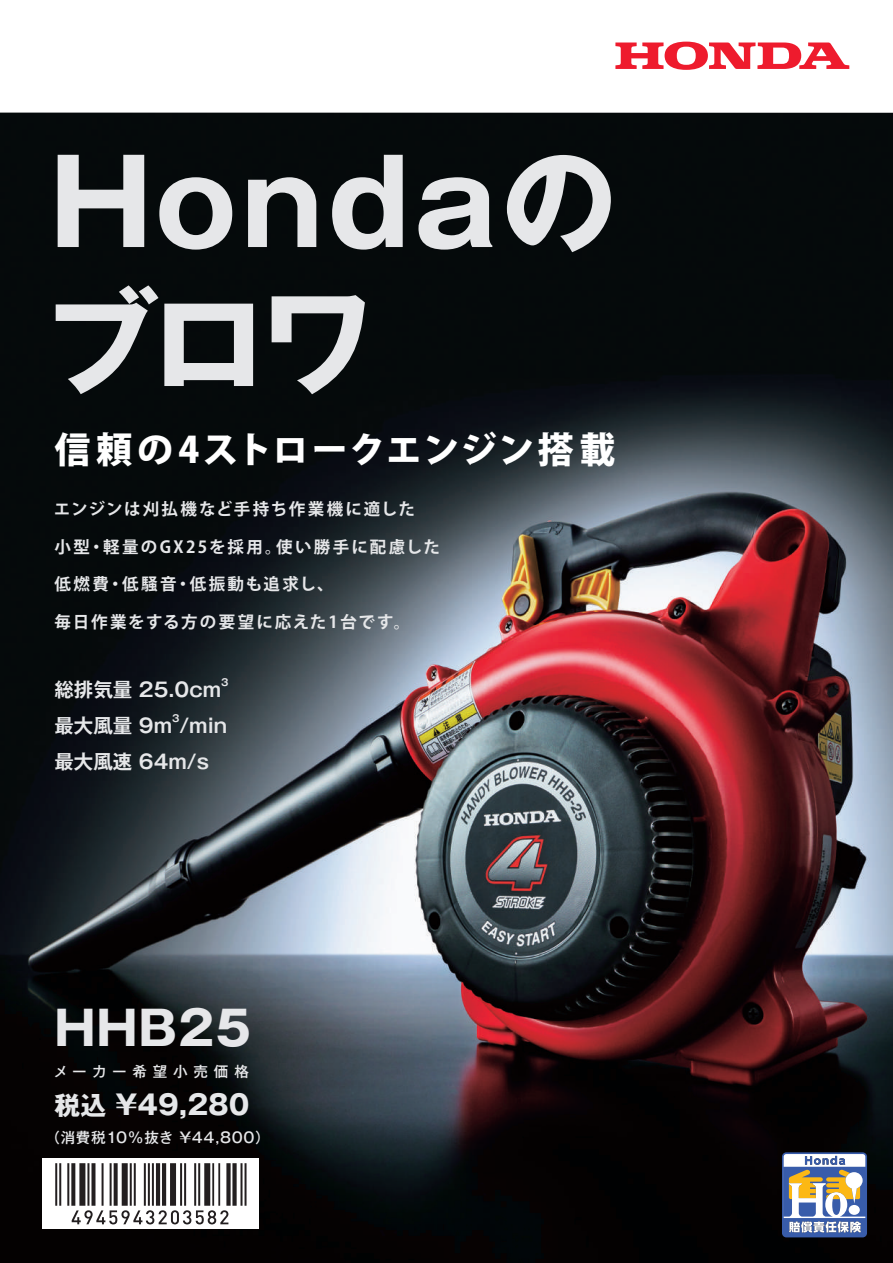
<style>
.page{position:relative;width:893px;height:1263px;background:#fff}
.page>*{position:absolute;margin:0;border:0;box-sizing:border-box;transform-origin:0 0}
.t1{font:700 117px "Gothic MB101 Pr 5";letter-spacing:.055em;color:#e6e7e9}
.t2{font:700 115.5px "Gothic MB101 Pr 5";color:#e6e7e9}
.t3{font:700 47.25px "Gothic MB101 Pr 5";letter-spacing:-.04em;color:#e6e7e9}
.t4{font:800 36px "Koz Go Pro";letter-spacing:.065em;color:#fff}
.t5{font:700 27.3px "Gothic MB101 Pr 5";color:#e6e7e9}
.t6{font:700 19.5px "Gothic MB101 Pr 5 De";color:#e6e7e9}
.t7{font:700 16.5px "Koz Go Pro";letter-spacing:.13em;color:#e6e7e9}
.t8{font:700 16.5px "Koz Go Pro";letter-spacing:.1em;color:#e6e7e9}
.t9{font:700 16.5px "Koz Go Pro";letter-spacing:.15em;color:#e6e7e9}
.t10{font:500 14.55px "Gothic MB101 Pr 5";letter-spacing:.04em;color:#e6e7e9}
.t11{font:500 14.55px "Gothic MB101 Pr 5";letter-spacing:.4em;color:#e6e7e9}
.t12{font:700 9.75px "Gothic MB101 Pr 5 De";color:#e6e7e9}
.s1{font-size:115.5px}
.s2{font-size:25.5px}
</style>
<div class="page">
<img style="left:0;top:113px;width:893px;height:1150px">
<div style="left:43px;top:1159px;width:216px;height:70px;background:#fff"></div>
<hr style="left:55px;top:1163px;width:2px;height:43px;background:#231f20">
<hr style="left:59px;top:1163px;width:2px;height:43px;background:#231f20">
<hr style="left:67px;top:1163px;width:2px;height:43px;background:#231f20">
<svg style="left:71px;top:1163px;width:4px;height:43px"></svg>
<div style="left:79px;top:1163px;width:6px;height:43px;background:#231f20"></div>
<hr style="left:87px;top:1163px;width:2px;height:43px;background:#231f20">
<svg style="left:91px;top:1163px;width:4px;height:43px"></svg>
<hr style="left:102px;top:1163px;width:2px;height:43px;background:#231f20">
<hr style="left:110px;top:1163px;width:2px;height:43px;background:#231f20">
<svg style="left:114px;top:1163px;width:4px;height:43px"></svg>
<div style="left:122px;top:1163px;width:6px;height:43px;background:#231f20"></div>
<hr style="left:130px;top:1163px;width:2px;height:43px;background:#231f20">
<hr style="left:134px;top:1163px;width:2px;height:43px;background:#231f20">
<hr style="left:144px;top:1163px;width:2px;height:43px;background:#231f20">
<hr style="left:148px;top:1163px;width:2px;height:43px;background:#231f20">
<hr style="left:152px;top:1163px;width:2px;height:43px;background:#231f20">
<hr style="left:156px;top:1163px;width:4px;height:43px;background:#231f20">
<hr style="left:162px;top:1163px;width:4px;height:43px;background:#231f20">
<div style="left:170px;top:1163px;width:6px;height:43px;background:#231f20"></div>
<hr style="left:180px;top:1163px;width:2px;height:43px;background:#231f20">
<hr style="left:184px;top:1163px;width:2px;height:43px;background:#231f20">
<hr style="left:194px;top:1163px;width:2px;height:43px;background:#231f20">
<hr style="left:198px;top:1163px;width:2px;height:43px;background:#231f20">
<div style="left:204px;top:1163px;width:6px;height:43px;background:#231f20"></div>
<hr style="left:212px;top:1163px;width:2px;height:43px;background:#231f20">
<hr style="left:218px;top:1163px;width:2px;height:43px;background:#231f20">
<div style="left:226px;top:1163px;width:5px;height:43px;background:#231f20"></div>
<div style="left:232px;top:1163px;width:5px;height:43px;background:#231f20"></div>
<hr style="left:240px;top:1163px;width:2px;height:43px;background:#231f20">
<hr style="left:245px;top:1163px;width:2px;height:43px;background:#231f20">
<svg style="left:72px;top:1210px;width:156px;height:14px"></svg>
<svg style="left:615px;top:42px;width:234px;height:28px"></svg>
<div style="left:782px;top:1152px;width:85px;height:85px;background:#385caa;border-radius:4px"></div>
<svg style="left:783px;top:1154px;width:83px;height:78px"></svg>
<h1 class="t1" style="left:50px;top:105px;width:568px">Honda<span class="s1">の</span></h1>
<h2 class="t2" style="left:43px;top:247px;width:333px">ブロワ</h2>
<h3 class="t4" style="left:54px;top:426px;width:563px">信頼の4ストロークエンジン搭載</h3>
<p class="t8" style="left:54px;top:498px;width:363px">エンジンは刈払機など手持ち作業機に適した</p>
<p class="t7" style="left:54px;top:536px;width:387px">小型・軽量のGX25を採用。使い勝手に配慮した</p>
<p class="t9" style="left:54px;top:573px;width:281px">低燃費・低騒音・低振動も追求し、</p>
<p class="t7" style="left:54px;top:611px;width:357px">毎日作業をする方の要望に応えた1台です。</p>
<p class="t6" style="left:54px;top:673px;width:168px">総排気量 25.0cm</p>
<p class="t12" style="left:221px;top:675px;width:9px">3</p>
<p class="t6" style="left:54px;top:709px;width:174px">最大風量 9m /min</p>
<p class="t12" style="left:172px;top:711px;width:9px">3</p>
<p class="t6" style="left:54px;top:745px;width:156px">最大風速 64m/s</p>
<h3 class="t3" style="left:54px;top:989px;width:204px">HHB２５</h3>
<p class="t11" style="left:54px;top:1059px;width:197px">メーカー希望小売価格</p>
<h3 class="t5" style="left:54px;top:1082px;width:197px"><span class="s2">税込</span>￥49,280</h3>
<p class="t10" style="left:46px;top:1125px;width:226px">（消費税10％抜き￥44,800）</p>
</div>
